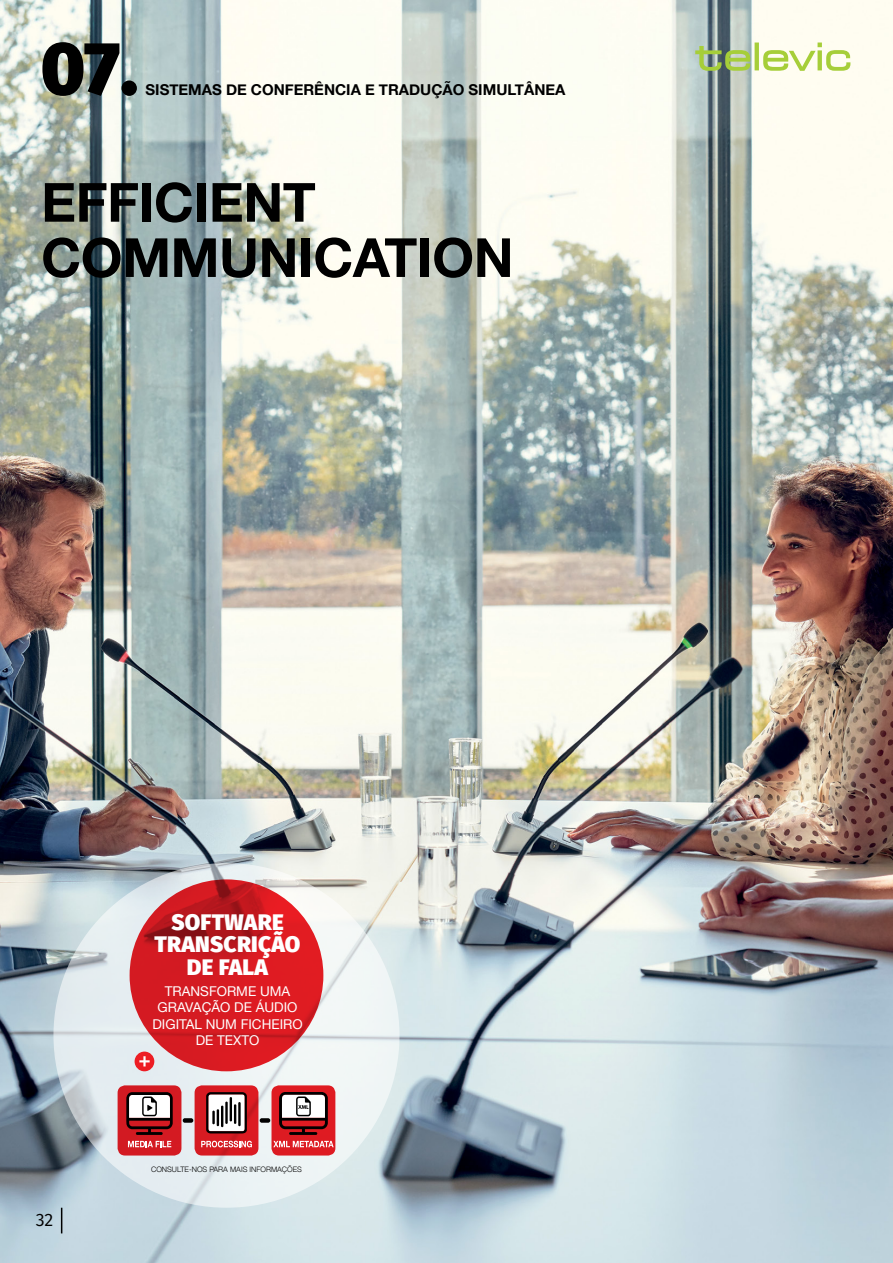
<style>
.page{position:relative;width:893px;height:1263px;background:#fff}
.page>*{position:absolute;margin:0;border:0;box-sizing:border-box;transform-origin:0 0}
.t1{font:800 75px "Fira Sans";color:#000}
.t2{font:700 54px/55.2px "Helvetica Neue";letter-spacing:-.01em;color:#000}
.t3{font:800 22.5px/22.5px "Fira Sans";letter-spacing:.01em;color:#fff;text-align:center}
.t4{font:18px "Fira Sans";color:#000}
.t5{font:700 15px "Helvetica Neue";color:#000}
.t6{font:13.5px/16.2px "Helvetica Neue";color:#fff;text-align:center}
.t7{font:300 7.5px "Helvetica Neue";color:#000}
</style>
<div class="page">
<img style="left:0;top:0;width:893px;height:1263px">
<svg style="left:53px;top:863px;width:346px;height:345px;fill:#e7f0f2"></svg>
<div style="left:135px;top:1051px;width:19px;height:20px;background:#ed1d24;border-radius:50%"></div>
<svg style="left:139px;top:1056px;width:11px;height:10px"></svg>
<div style="left:271px;top:1085px;width:64px;height:70px;background:#de1b22;border-radius:8px"></div>
<svg style="left:195px;top:1085px;width:63px;height:70px;background:#d61d24"></svg>
<div style="left:118px;top:1085px;width:63px;height:70px;background:#d41a22;border-radius:8px"></div>
<div style="left:260px;top:1118px;width:10px;height:5px;background:#000;border-radius:2px"></div>
<div style="left:183px;top:1118px;width:10px;height:5px;background:#000;border-radius:2px"></div>
<svg style="left:206px;top:1092px;width:41px;height:41px"></svg>
<hr style="left:221px;top:1105px;width:2px;height:22px;background:#000">
<hr style="left:225px;top:1101px;width:3px;height:23px;background:#000">
<hr style="left:230px;top:1097px;width:2px;height:24px;background:#000">
<hr style="left:234px;top:1104px;width:2px;height:20px;background:#000">
<hr style="left:238px;top:1102px;width:3px;height:24px;background:#000">
<svg style="left:128px;top:1141px;width:43px;height:6px"></svg>
<svg style="left:201px;top:1141px;width:51px;height:6px"></svg>
<svg style="left:273px;top:1141px;width:61px;height:6px"></svg>
<svg style="left:126px;top:1092px;width:47px;height:43px"></svg>
<svg style="left:279px;top:1092px;width:49px;height:43px"></svg>
<svg style="left:130px;top:879px;width:193px;height:192px;background:#cf1a20"></svg>
<svg style="left:695px;top:43px;width:155px;height:28px"></svg>
<svg style="left:61px;top:1208px;width:1px;height:25px"></svg>
<h1 class="t1" style="left:40px;top:1px;width:99px">07.</h1>
<p class="t5" style="left:145px;top:78px;width:421px">SISTEMAS DE CONFERÊNCIA E TRADUÇÃO SIMULTÂNEA</p>
<h2 class="t2" style="left:41px;top:176px;width:474px">EFFICIENT<br>COMMUNICATION</h2>
<h3 class="t3" style="left:155px;top:908px;width:147px">SOFTWARE<br>TRANSCRIÇÃO<br>DE FALA</h3>
<p class="t6" style="left:152px;top:984px;width:152px">TRANSFORME UMA<br>GRAVAÇÃO DE ÁUDIO<br>DIGITAL NUM FICHEIRO<br>DE TEXTO</p>
<h3 class="t4" style="left:36px;top:1206px;width:19px">32</h3>
<p class="t7" style="left:151px;top:1163px;width:152px">CONSULTE-NOS PARA MAIS INFORMAÇÕES</p>
</div>
